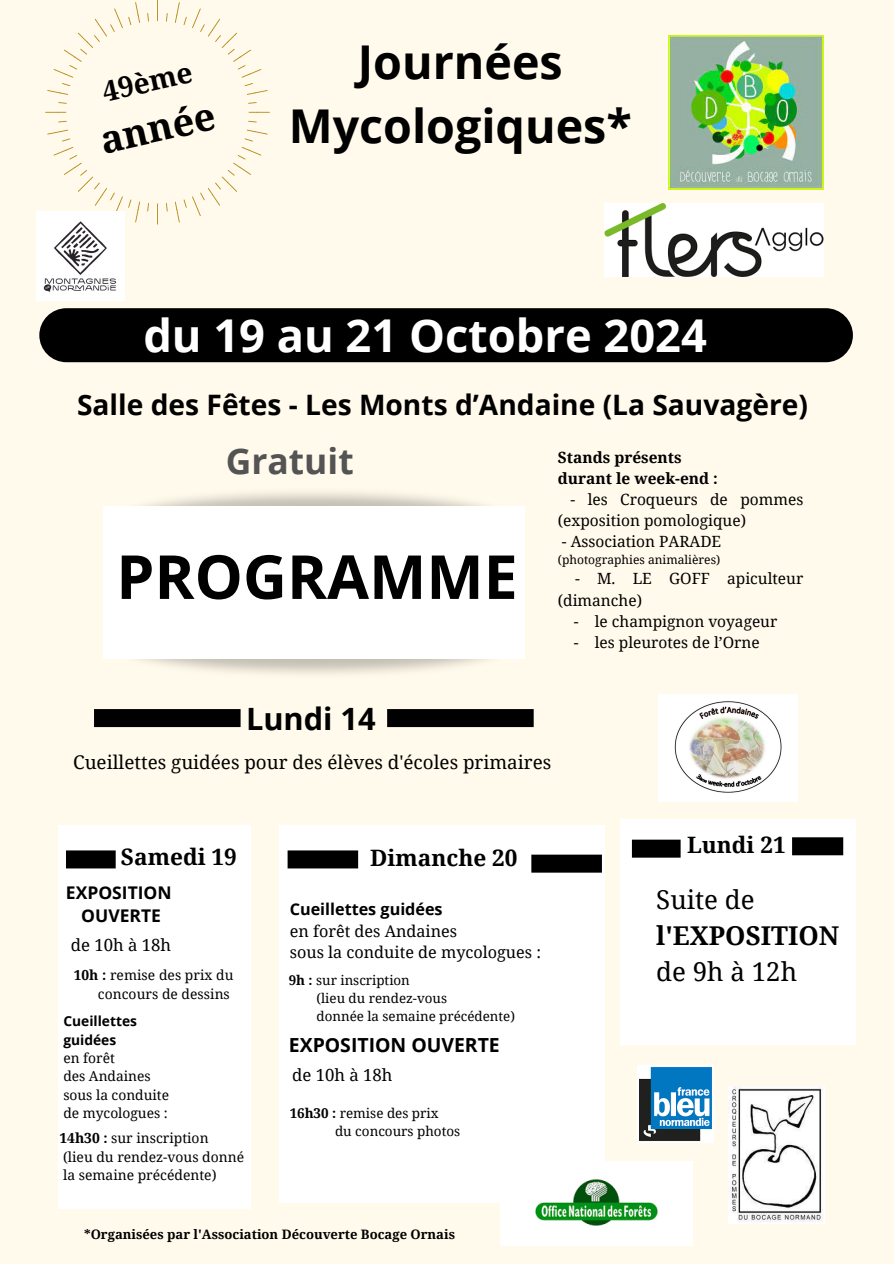
<style>
.page{position:relative;width:894px;height:1264px;background:#fff}
.page>*{position:absolute;margin:0;border:0;box-sizing:border-box;transform-origin:0 0}
.t1{font:700 60.75px "Open Sans";color:#000}
.t2{font:700 46.65px/64.1px "Open Sans";color:#000;text-align:center}
.t3{font:700 45.3px "Open Sans";color:#fff}
.t4{font:700 37.95px "Noto Serif";color:#000}
.t5{font:700 35.4px "Open Sans";color:#545454}
.t6{font:700 30.75px "Open Sans";color:#000}
.t7{font:700 28.2px "Open Sans";color:#000}
.t8{font:700 28.05px "Noto Serif";color:#000}
.t9{font:25.95px/36.2px "Noto Serif";color:#000}
.t10{font:700 22.65px "Noto Serif";color:#000}
.t11{font:700 19.35px "Open Sans";color:#000}
.t12{font:18.75px "Noto Serif";color:#000}
.t13{font:700 17.55px "Open Sans";color:#000}
.t14{font:16.8px "Noto Serif";color:#000}
.t15{font:16.2px "Noto Serif";color:#000}
.t16{font:700 16.2px "Open Sans";color:#000}
.t17{font:15.45px/21px "Noto Serif";color:#000}
.t18{font:700 15.45px "Noto Serif";color:#000}
.t19{font:13.8px/18.3px "Noto Serif";color:#000;text-align:right}
.t20{font:700 13.8px/18.3px "Open Sans";color:#000}
.t21{font:13.5px "Noto Serif";color:#000}
.t22{font:13.35px "Noto Serif";color:#000}
.t23{font:700 13.05px "Noto Serif";color:#000}
.t24{font:12px "Noto Serif";color:#000}
.s1{font-weight:700}
</style>
<div class="page">
<div style="left:0;top:0;width:893px;height:1263px;background:#fffaeb"></div>
<svg style="left:248px;top:112px;width:22px;height:1px"></svg>
<svg style="left:248px;top:102px;width:9px;height:2px"></svg>
<svg style="left:244px;top:130px;width:23px;height:11px"></svg>
<svg style="left:175px;top:147px;width:86px;height:75px"></svg>
<svg style="left:175px;top:2px;width:92px;height:93px"></svg>
<svg style="left:166px;top:203px;width:2px;height:8px"></svg>
<svg style="left:166px;top:13px;width:2px;height:9px"></svg>
<svg style="left:157px;top:203px;width:1px;height:21px"></svg>
<svg style="left:157px;top:0;width:1px;height:21px"></svg>
<svg style="left:147px;top:203px;width:2px;height:8px"></svg>
<svg style="left:147px;top:13px;width:2px;height:9px"></svg>
<svg style="left:58px;top:102px;width:9px;height:2px"></svg>
<svg style="left:54px;top:147px;width:86px;height:75px"></svg>
<svg style="left:47px;top:2px;width:93px;height:93px"></svg>
<svg style="left:47px;top:130px;width:23px;height:11px"></svg>
<svg style="left:45px;top:112px;width:21px;height:1px"></svg>
<img style="left:668px;top:35px;width:154px;height:154px">
<img style="left:604px;top:203px;width:219px;height:73px">
<div style="left:39px;top:308px;width:813px;height:54px;background:#000;border-radius:27px"></div>
<img style="left:141px;top:619px;width:384px;height:55px">
<img style="left:144px;top:492px;width:381px;height:54px">
<div style="left:103px;top:506px;width:421px;height:153px;background:#fff"></div>
<div style="left:94px;top:709px;width:146px;height:18px;background:#000"></div>
<div style="left:387px;top:709px;width:146px;height:18px;background:#000"></div>
<div style="left:58px;top:825px;width:193px;height:383px;background:#fff"></div>
<div style="left:279px;top:825px;width:325px;height:376px;background:#fff"></div>
<div style="left:620px;top:818px;width:235px;height:226px;background:#fff"></div>
<img style="left:37px;top:211px;width:87px;height:89px">
<img style="left:658px;top:694px;width:138px;height:107px">
<div style="left:66px;top:850px;width:50px;height:18px;background:#000"></div>
<div style="left:287px;top:850px;width:71px;height:18px;background:#000"></div>
<div style="left:531px;top:854px;width:70px;height:18px;background:#000"></div>
<div style="left:631px;top:839px;width:49px;height:18px;background:#000"></div>
<div style="left:791px;top:837px;width:52px;height:18px;background:#000"></div>
<img style="left:637px;top:1065px;width:76px;height:76px">
<img style="left:728px;top:1086px;width:96px;height:137px">
<img style="left:500px;top:1161px;width:192px;height:84px">
<p class="t8" style="left:98px;top:73px;width:93px;rotate:-13deg">49ème</p>
<h2 class="t4" style="left:95px;top:114px;width:118px;rotate:-13deg">année</h2>
<h4 class="t2" style="left:289px;top:29px;width:344px">Journées<br>Mycologiques*</h4>
<p class="t3" style="left:143px;top:303px;width:564px">du 19 au 21 Octobre 2024</p>
<p class="t7" style="left:77px;top:384px;width:732px">Salle des Fêtes - Les Monts d’Andaine (La Sauvagère)</p>
<h2 class="t18" style="left:557px;top:446px;width:125px">Stands présents</h2>
<h4 class="t18" style="left:557px;top:467px;width:161px">durant le week-end :</h4>
<h3 class="t17" style="left:557px;top:488px;width:247px;text-indent:13px">- les Croqueurs de pommes (exposition pomologique)</h3>
<p class="t17" style="left:561px;top:531px;width:161px">- Association PARADE</p>
<p class="t24" style="left:557px;top:551px;width:164px">(photographies animalières)</p>
<p class="t17" style="left:557px;top:568px;width:247px;text-indent:17px">- M. LE GOFF apiculteur (dimanche)</p>
<p class="t17" style="left:573px;top:610px;width:6px">-</p>
<p class="t17" style="left:594px;top:610px;width:184px">le champignon voyageur</p>
<p class="t17" style="left:573px;top:631px;width:187px">- les pleurotes de l’Orne</p>
<p class="t5" style="left:226px;top:436px;width:129px">Gratuit</p>
<p class="t1" style="left:116px;top:534px;width:403px">PROGRAMME</p>
<p class="t6" style="left:246px;top:697px;width:131px">Lundi 14</p>
<p class="t12" style="left:73px;top:748px;width:479px">Cueillettes guidées pour des élèves d'écoles primaires</p>
<p class="t10" style="left:121px;top:841px;width:117px">Samedi 19</p>
<h1 class="t10" style="left:370px;top:841px;width:149px">Dimanche 20</h1>
<h4 class="t13" style="left:66px;top:880px;width:107px">EXPOSITION</h4>
<p class="t13" style="left:81px;top:903px;width:81px">OUVERTE</p>
<h6 class="t14" style="left:71px;top:932px;width:102px">de 10h à 18h</h6>
<h5 class="t19" style="left:74px;top:964px;width:161px;line-height:19.5px"><span class="s1">10h :</span> remise des prix du concours de dessins</h5>
<p class="t20" style="left:63px;top:1011px;width:75px">Cueillettes guidées</p>
<h6 class="t19" style="left:63px;top:1048px;width:53px">en forêt</h6>
<p class="t19" style="left:63px;top:1066px;width:107px;text-align:left">des Andaines sous la conduite de mycologues :</p>
<p class="t19" style="left:59px;top:1128px;width:150px"><span class="s1">14h30 :</span> sur inscription</p>
<p class="t19" style="left:63px;top:1147px;width:182px">(lieu du rendez-vous donné</p>
<p class="t19" style="left:63px;top:1165px;width:155px">la semaine précédente)</p>
<p class="t16" style="left:290px;top:897px;width:154px">Cueillettes guidées</p>
<p class="t15" style="left:290px;top:919px;width:169px">en forêt des Andaines</p>
<p class="t15" style="left:290px;top:941px;width:252px">sous la conduite de mycologues :</p>
<p class="t22" style="left:289px;top:970px;width:123px"><span class="s1">9h :</span> sur inscription</p>
<p class="t22" style="left:316px;top:988px;width:132px">(lieu du rendez-vous</p>
<p class="t22" style="left:316px;top:1006px;width:200px">donnée la semaine précédente)</p>
<h6 class="t11" style="left:289px;top:1031px;width:212px">EXPOSITION OUVERTE</h6>
<p class="t14" style="left:292px;top:1062px;width:102px">de 10h à 18h</p>
<p class="t21" style="left:289px;top:1103px;width:150px"><span class="s1">16h30 :</span> remise des prix</p>
<p class="t21" style="left:335px;top:1121px;width:127px">du concours photos</p>
<p class="t23" style="left:84px;top:1225px;width:372px">*Organisées par l'Association Découverte Bocage Ornais</p>
<p class="t10" style="left:686px;top:828px;width:100px">Lundi 21</p>
<p class="t9" style="left:656px;top:880px;width:184px">Suite de <span class="s1">l'EXPOSITION </span>de 9h à 12h</p>
</div>
